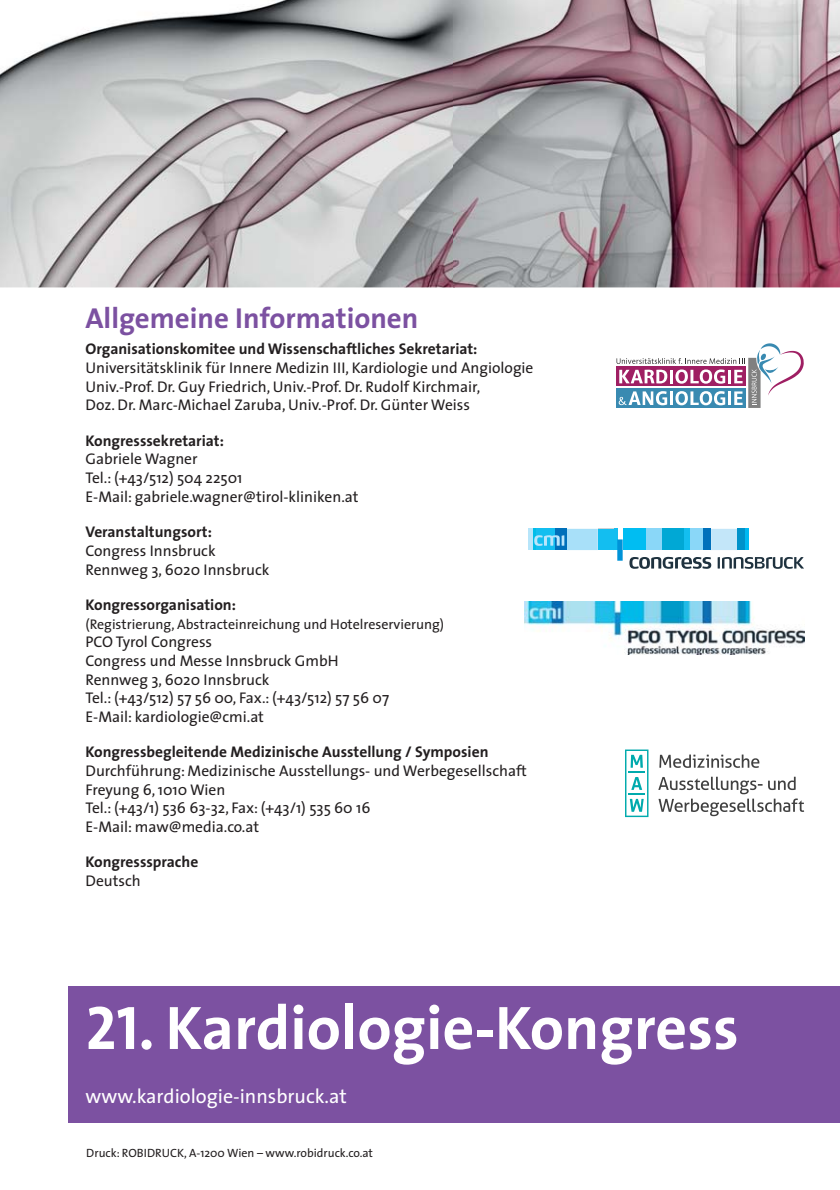
<style>
.page{position:relative;width:840px;height:1190px;background:#fff}
.page>*{position:absolute;margin:0;border:0;box-sizing:border-box;transform-origin:0 0}
.t1{font:700 62px "The Sans";color:#fff}
.t2{font:700 29px "The Sans";color:#7c51a1}
.t3{font:20px "The Sans";color:#fff}
.t4{font:15.6px/18.6px "The Sans";color:#231f20}
.t5{font:700 15.6px "The Sans";color:#231f20}
.t6{font:14px "The Sans";color:#231f20}
.t7{font:12px "The Sans";color:#231f20}
.s1{font-family:"The Sans Bold Caps";font-weight:400}
</style>
<div class="page">
<img style="left:0;top:0;width:840px;height:287px">
<img style="left:525px;top:602px;width:279px;height:53px">
<svg style="left:625px;top:750px;width:24px;height:67px"></svg>
<svg style="left:659px;top:755px;width:100px;height:13px"></svg>
<svg style="left:658px;top:777px;width:146px;height:39px"></svg>
<svg style="left:617px;top:343px;width:187px;height:65px"></svg>
<div style="left:646px;top:529px;width:16px;height:21px;background:#8ad7f8"></div>
<hr style="left:529px;top:529px;width:4px;height:21px;background:#b7e5fa">
<hr style="left:533px;top:529px;width:3px;height:21px;background:#00bde9">
<div style="left:623px;top:529px;width:23px;height:21px;background:#00bdf2"></div>
<div style="left:662px;top:529px;width:22px;height:21px;background:#00a8d5"></div>
<div style="left:684px;top:529px;width:6px;height:21px;background:#13bef0"></div>
<div style="left:690px;top:529px;width:13px;height:21px;background:#8ad7f8"></div>
<div style="left:703px;top:529px;width:7px;height:21px;background:#0071bb"></div>
<svg style="left:710px;top:529px;width:27px;height:21px"></svg>
<div style="left:737px;top:529px;width:8px;height:21px;background:#0092ca"></div>
<hr style="left:745px;top:529px;width:4px;height:21px;background:#00b9f1">
<svg style="left:629px;top:557px;width:175px;height:12px"></svg>
<svg style="left:534px;top:529px;width:89px;height:32px"></svg>
<div style="left:69px;top:986px;width:771px;height:136px;background:#7c51a1"></div>
<h2 class="t2" style="left:86px;top:306px;width:334px">Allgemeine Informationen</h2>
<p class="t5" style="left:86px;top:343px;width:394px">Organisationskomitee und Wissenschaftliches Sekretariat:</p>
<p class="t4" style="left:86px;top:360px;width:450px">Universitätsklinik für Innere Medizin III, Kardiologie und Angiologie<br>Univ.-Prof. Dr. Guy Friedrich, Univ.-Prof. Dr. Rudolf Kirchmair,<br>Doz. Dr. Marc-Michael Zaruba, Univ.-Prof. Dr. Günter Weiss</p>
<p class="t5" style="left:86px;top:435px;width:140px">Kongresssekretariat:</p>
<p class="t4" style="left:86px;top:452px;width:274px">Gabriele Wagner<br>Tel.: (+43/512) 504 22501<br>E-Mail: gabriele.wagner@tirol-kliniken.at</p>
<p class="t5" style="left:86px;top:526px;width:128px">Veranstaltungsort:</p>
<p class="t4" style="left:86px;top:543px;width:185px">Congress Innsbruck<br>Rennweg 3, 6020 Innsbruck</p>
<p class="t5" style="left:86px;top:599px;width:152px">Kongressorganisation:</p>
<p class="t6" style="left:86px;top:619px;width:360px">(Registrierung, Abstracteinreichung und Hotelreservierung)</p>
<p class="t4" style="left:86px;top:634px;width:305px">PCO Tyrol Congress<br>Congress und Messe Innsbruck GmbH<br>Rennweg 3, 6020 Innsbruck<br>Tel.: (+43/512) 57 56 00, Fax.: (+43/512) 57 56 07<br>E-Mail: kardiologie@cmi.at</p>
<p class="t5" style="left:86px;top:746px;width:405px">Kongressbegleitende Medizinische Ausstellung / Symposien</p>
<p class="t4" style="left:86px;top:763px;width:443px">Durchführung: Medizinische Ausstellungs- und Werbegesellschaft Freyung 6, 1010 Wien<br>Tel.: (+43/1) 536 63-32, Fax: (+43/1) 535 60 16<br>E-Mail: maw@media.co.at</p>
<p class="t5" style="left:86px;top:856px;width:114px">Kongresssprache</p>
<p class="t4" style="left:86px;top:873px;width:57px">Deutsch</p>
<h1 class="t1" style="left:86px;top:1004px;width:655px"><span class="s1">21</span>. Kardiologie-Kongress</h1>
<p class="t3" style="left:86px;top:1089px;width:263px">www.kardiologie-innsbruck.at</p>
<p class="t7" style="left:86px;top:1148px;width:288px">Druck: ROBIDRUCK, A-1200 Wien – www.robidruck.co.at</p>
</div>
